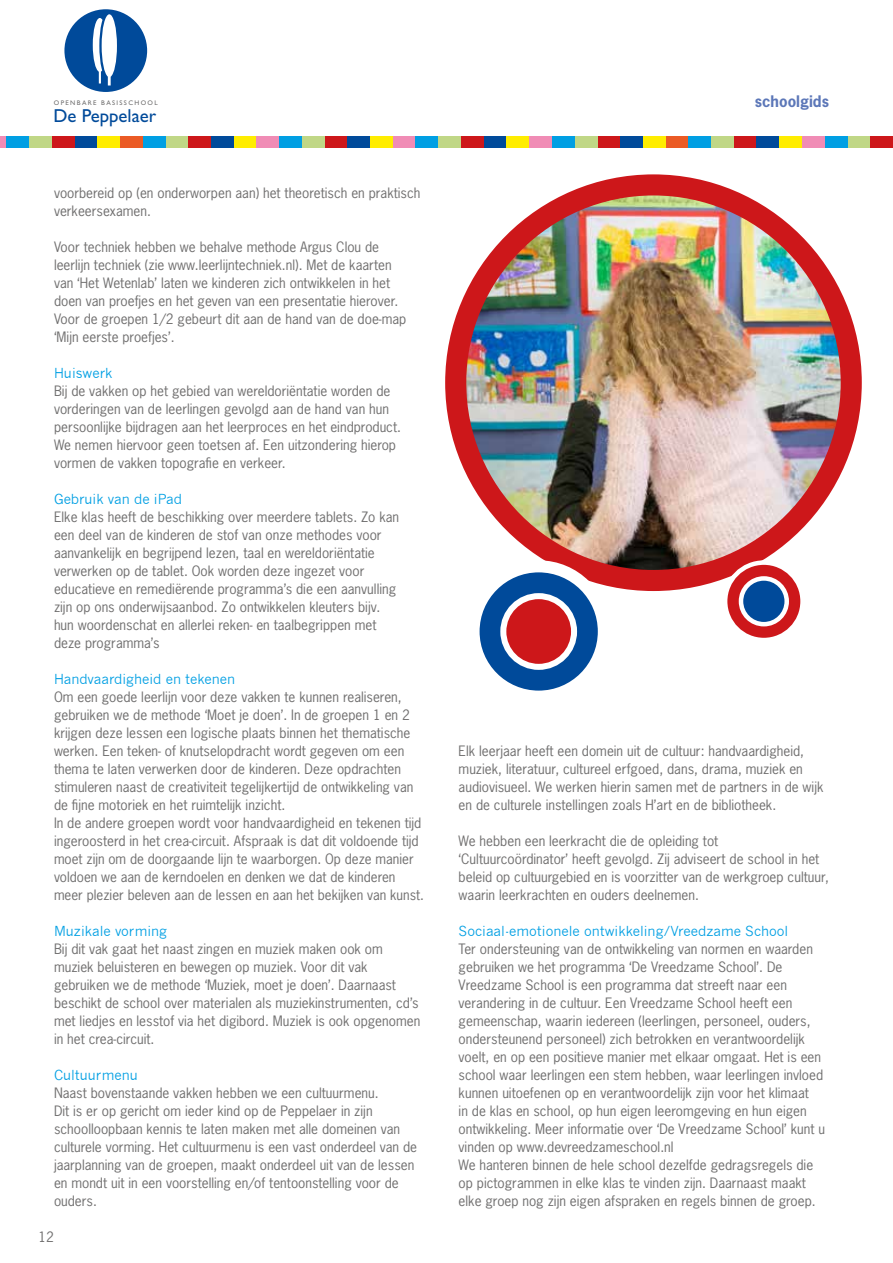
<style>
.page{position:relative;width:893px;height:1263px;background:#fff}
.page>*{position:absolute;margin:0;border:0;box-sizing:border-box;transform-origin:0 0}
.t1{font:18.75px "Gill Sans Std";color:#004a9a}
.t2{font:700 15px "News Gothic Std";color:#5c77b8}
.t3{font:13.5px/18px "News Gothic Std";color:#706f6f}
.t4{font:13.5px "News Gothic";color:#009fe3}
.t5{font:6.75px "Gill Sans Std";letter-spacing:.2em;color:#706f6f}
</style>
<div class="page">
<div style="left:64px;top:9px;width:83px;height:83px;background:#004a9a;border-radius:50%"></div>
<svg style="left:93px;top:14px;width:24px;height:71px"></svg>
<img style="left:456px;top:196px;width:395px;height:373px">
<div style="left:445px;top:174px;width:417px;height:417px;border:21px solid #cd171a;border-radius:50%"></div>
<svg style="left:474px;top:566px;width:130px;height:131px;fill:#004a9a"></svg>
<div style="left:468px;top:560px;width:142px;height:143px;border:12px solid #fff;border-radius:50%"></div>
<div style="left:503px;top:596px;width:71px;height:71px;background:#cd171a;border-radius:50%"></div>
<div style="left:500px;top:593px;width:77px;height:77px;border:6px solid #fff;border-radius:50%"></div>
<div style="left:75px;top:136px;width:22px;height:11px;background:#004a9a"></div>
<div style="left:97px;top:136px;width:23px;height:11px;background:#ffed00"></div>
<div style="left:120px;top:136px;width:23px;height:11px;background:#eb5b25"></div>
<div style="left:188px;top:136px;width:23px;height:11px;background:#cd171a"></div>
<div style="left:166px;top:136px;width:22px;height:11px;background:#c0d786"></div>
<div style="left:143px;top:136px;width:23px;height:11px;background:#009fe3"></div>
<div style="left:211px;top:136px;width:23px;height:11px;background:#004a9a"></div>
<div style="left:234px;top:136px;width:22px;height:11px;background:#ffed00"></div>
<div style="left:256px;top:136px;width:23px;height:11px;background:#f08cb5"></div>
<div style="left:325px;top:136px;width:22px;height:11px;background:#cd171a"></div>
<div style="left:302px;top:136px;width:23px;height:11px;background:#c0d786"></div>
<div style="left:279px;top:136px;width:23px;height:11px;background:#009fe3"></div>
<div style="left:0;top:136px;width:6px;height:11px;background:#f08cb5"></div>
<div style="left:52px;top:136px;width:23px;height:11px;background:#cd171a"></div>
<div style="left:29px;top:136px;width:23px;height:11px;background:#c0d786"></div>
<div style="left:6px;top:136px;width:23px;height:11px;background:#009fe3"></div>
<div style="left:620px;top:136px;width:23px;height:11px;background:#004a9a"></div>
<div style="left:643px;top:136px;width:23px;height:11px;background:#ffed00"></div>
<div style="left:666px;top:136px;width:22px;height:11px;background:#eb5b25"></div>
<div style="left:734px;top:136px;width:23px;height:11px;background:#cd171a"></div>
<div style="left:711px;top:136px;width:23px;height:11px;background:#c0d786"></div>
<div style="left:688px;top:136px;width:23px;height:11px;background:#009fe3"></div>
<div style="left:757px;top:136px;width:22px;height:11px;background:#004a9a"></div>
<div style="left:779px;top:136px;width:23px;height:11px;background:#ffed00"></div>
<div style="left:802px;top:136px;width:23px;height:11px;background:#f08cb5"></div>
<div style="left:870px;top:136px;width:23px;height:11px;background:#cd171a"></div>
<div style="left:847px;top:136px;width:23px;height:11px;background:#c0d786"></div>
<div style="left:825px;top:136px;width:22px;height:11px;background:#009fe3"></div>
<div style="left:347px;top:136px;width:23px;height:11px;background:#004a9a"></div>
<div style="left:370px;top:136px;width:23px;height:11px;background:#ffed00"></div>
<div style="left:393px;top:136px;width:23px;height:11px;background:#f08cb5"></div>
<div style="left:461px;top:136px;width:23px;height:11px;background:#cd171a"></div>
<div style="left:438px;top:136px;width:23px;height:11px;background:#c0d786"></div>
<div style="left:416px;top:136px;width:22px;height:11px;background:#009fe3"></div>
<div style="left:484px;top:136px;width:22px;height:11px;background:#004a9a"></div>
<div style="left:506px;top:136px;width:23px;height:11px;background:#ffed00"></div>
<div style="left:529px;top:136px;width:23px;height:11px;background:#f08cb5"></div>
<div style="left:597px;top:136px;width:23px;height:11px;background:#cd171a"></div>
<div style="left:575px;top:136px;width:22px;height:11px;background:#c0d786"></div>
<div style="left:552px;top:136px;width:23px;height:11px;background:#009fe3"></div>
<svg style="left:725px;top:563px;width:78px;height:77px;background:#d53e40"></svg>
<div style="left:723px;top:560px;width:82px;height:82px;border:4px solid #fff;border-radius:50%"></div>
<div style="left:741px;top:578px;width:46px;height:46px;background:#004a9a;border-radius:50%"></div>
<div style="left:739px;top:576px;width:50px;height:50px;border:4px solid #fff;border-radius:50%"></div>
<p class="t5" style="left:54px;top:99px;width:105px">OPENBARE BASISSCHOOL</p>
<p class="t2" style="left:755px;top:92px;width:76px">schoolgids</p>
<h1 class="t1" style="left:54px;top:105px;width:104px">De Peppelaer</h1>
<p class="t3" style="left:54px;top:184px;width:368px">voorbereid op (en onderworpen aan) het theoretisch en praktisch verkeersexamen.</p>
<p class="t3" style="left:54px;top:238px;width:354px">Voor techniek hebben we behalve methode Argus Clou de leerlijn techniek (zie www.leerlijntechniek.nl). Met de kaarten van ‘Het Wetenlab’ laten we kinderen zich ontwikkelen in het doen van proefjes en het geven van een presentatie hierover.<br>Voor de groepen 1/2 gebeurt dit aan de hand van de doe-map ‘Mijn eerste proefjes’.</p>
<p class="t4" style="left:54px;top:365px;width:60px">Huiswerk</p>
<p class="t3" style="left:54px;top:382px;width:349px">Bij de vakken op het gebied van wereldoriëntatie worden de vorderingen van de leerlingen gevolgd aan de hand van hun persoonlijke bijdragen aan het leerproces en het eindproduct.<br>We nemen hiervoor geen toetsen af. Een uitzondering hierop vormen de vakken topografie en verkeer.</p>
<p class="t4" style="left:54px;top:491px;width:130px">Gebruik van de iPad</p>
<p class="t3" style="left:54px;top:508px;width:347px">Elke klas heeft de beschikking over meerdere tablets. Zo kan een deel van de kinderen de stof van onze methodes voor aanvankelijk en begrijpend lezen, taal en wereldoriëntatie verwerken op de tablet. Ook worden deze ingezet voor educatieve en remediërende programma’s die een aanvulling zijn op ons onderwijsaanbod. Zo ontwikkelen kleuters bijv. hun woordenschat en allerlei reken- en taalbegrippen met deze programma’s</p>
<p class="t4" style="left:54px;top:671px;width:183px">Handvaardigheid en tekenen</p>
<p class="t3" style="left:54px;top:688px;width:371px">Om een goede leerlijn voor deze vakken te kunnen realiseren, gebruiken we de methode ‘Moet je doen’. In de groepen 1 en 2 krijgen deze lessen een logische plaats binnen het thematische werken. Een teken- of knutselopdracht wordt gegeven om een thema te laten verwerken door de kinderen. Deze opdrachten stimuleren naast de creativiteit tegelijkertijd de ontwikkeling van de fijne motoriek en het ruimtelijk inzicht.<br>In de andere groepen wordt voor handvaardigheid en tekenen tijd ingeroosterd in het crea-circuit. Afspraak is dat dit voldoende tijd moet zijn om de doorgaande lijn te waarborgen. Op deze manier voldoen we aan de kerndoelen en denken we dat de kinderen meer plezier beleven aan de lessen en aan het bekijken van kunst.</p>
<p class="t4" style="left:54px;top:923px;width:115px">Muzikale vorming</p>
<p class="t3" style="left:54px;top:940px;width:368px">Bij dit vak gaat het naast zingen en muziek maken ook om muziek beluisteren en bewegen op muziek. Voor dit vak gebruiken we de methode ‘Muziek, moet je doen’. Daarnaast beschikt de school over materialen als muziekinstrumenten, cd’s met liedjes en lesstof via het digibord. Muziek is ook opgenomen in het crea-circuit.</p>
<p class="t4" style="left:54px;top:1067px;width:85px">Cultuurmenu</p>
<p class="t3" style="left:54px;top:1084px;width:365px">Naast bovenstaande vakken hebben we een cultuurmenu.<br>Dit is er op gericht om ieder kind op de Peppelaer in zijn schoolloopbaan kennis te laten maken met alle domeinen van culturele vorming. Het cultuurmenu is een vast onderdeel van de jaarplanning van de groepen, maakt onderdeel uit van de lessen en mondt uit in een voorstelling en/of tentoonstelling voor de ouders.</p>
<p class="t3" style="left:38px;top:1228px;width:17px">12</p>
<p class="t3" style="left:459px;top:742px;width:366px">Elk leerjaar heeft een domein uit de cultuur: handvaardigheid, muziek, literatuur, cultureel erfgoed, dans, drama, muziek en audiovisueel. We werken hierin samen met de partners in de wijk en de culturele instellingen zoals H’art en de bibliotheek.</p>
<p class="t3" style="left:459px;top:832px;width:372px">We hebben een leerkracht die de opleiding tot ‘Cultuurcoördinator’ heeft gevolgd. Zij adviseert de school in het beleid op cultuurgebied en is voorzitter van de werkgroep cultuur, waarin leerkrachten en ouders deelnemen.</p>
<p class="t4" style="left:459px;top:923px;width:331px">Sociaal-emotionele ontwikkeling/Vreedzame School</p>
<p class="t3" style="left:459px;top:940px;width:368px">Ter ondersteuning van de ontwikkeling van normen en waarden gebruiken we het programma ‘De Vreedzame School’. De Vreedzame School is een programma dat streeft naar een verandering in de cultuur. Een Vreedzame School heeft een gemeenschap, waarin iedereen (leerlingen, personeel, ouders, ondersteunend personeel) zich betrokken en verantwoordelijk voelt, en op een positieve manier met elkaar omgaat. Het is een school waar leerlingen een stem hebben, waar leerlingen invloed kunnen uitoefenen op en verantwoordelijk zijn voor het klimaat<br>in de klas en school, op hun eigen leeromgeving en hun eigen ontwikkeling. Meer informatie over ‘De Vreedzame School’ kunt u vinden op www.devreedzameschool.nl<br>We hanteren binnen de hele school dezelfde gedragsregels die op pictogrammen in elke klas te vinden zijn. Daarnaast maakt elke groep nog zijn eigen afspraken en regels binnen de groep.</p>
</div>
